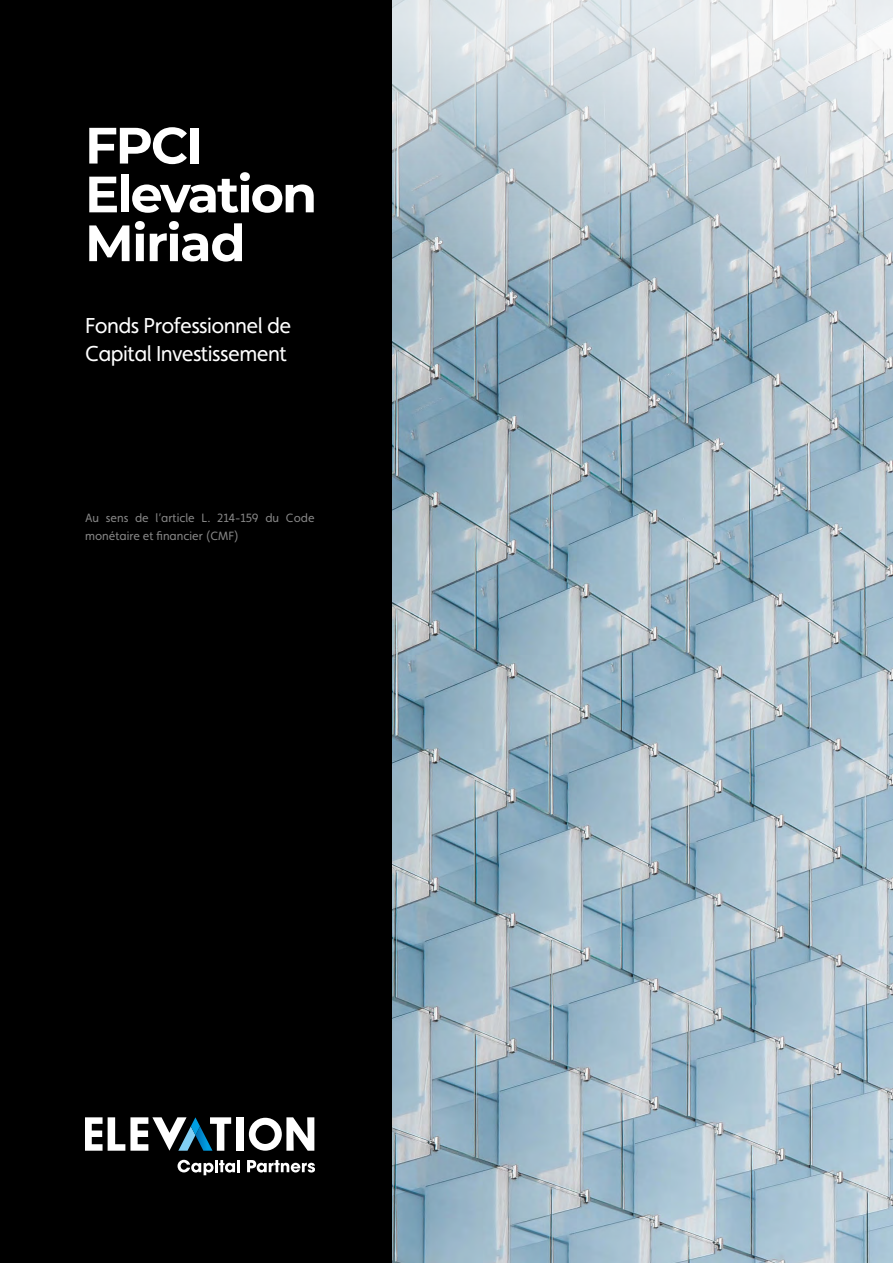
<style>
.page{position:relative;width:893px;height:1263px;background:#fff}
.page>*{position:absolute;margin:0;border:0;box-sizing:border-box;transform-origin:0 0}
.t1{font:700 51px/48.8px "Montserrat";letter-spacing:-.04em;color:#fff}
.t2{font:21.6px/28.8px "Faricy New";letter-spacing:-.025em;color:#fff}
.t3{font:12px/18px "Faricy New";color:#878787}
</style>
<div class="page">
<img style="left:391px;top:298px;width:502px;height:965px">
<svg style="left:391px;top:0;width:502px;height:298px;background:#c3d0d8"></svg>
<div style="left:0;top:0;width:391px;height:1263px;background:#000"></div>
<svg style="left:178px;top:1160px;width:62px;height:15px"></svg>
<svg style="left:247px;top:1160px;width:68px;height:12px"></svg>
<div style="left:236px;top:1117px;width:8px;height:34px;background:#fff"></div>
<svg style="left:249px;top:1117px;width:65px;height:34px"></svg>
<svg style="left:85px;top:1117px;width:146px;height:34px"></svg>
<h1 class="t1" style="left:85px;top:118px;width:234px">FPCI<br>Elevation<br>Miriad</h1>
<h2 class="t2" style="left:85px;top:311px;width:208px">Fonds Professionnel de<br>Capital Investissement</h2>
<p class="t3" style="left:85px;top:509px;width:231px">Au sens de l’article L. 214-159 du Code monétaire et financier (CMF)</p>
</div>
